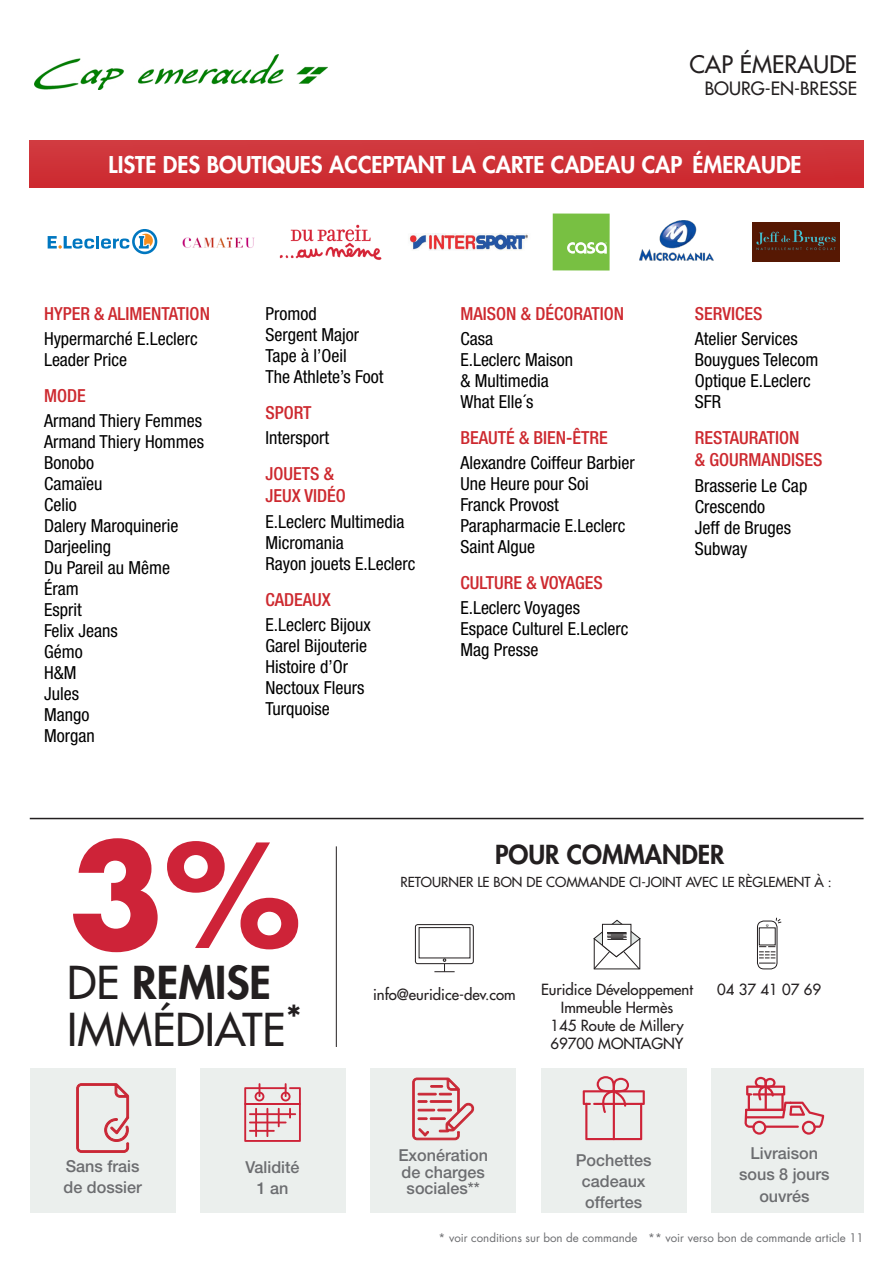
<style>
.page{position:relative;width:893px;height:1263px;background:#fff}
.page>*{position:absolute;margin:0;border:0;box-sizing:border-box;transform-origin:0 0}
.t1{font:700 139.95px "Futura Std";color:#ce2338}
.t2{font:500 44.1px/46.5px "Futura Std";color:#231f20}
.t3{font:800 25.5px "Futura Std";color:#231f20}
.Rubriques_14pt{font:500 23.55px "Futura Std";color:#231f20}
.t4{font:800 22.5px "Futura Std";color:#fff}
.Boutiques_13pt{font:condensed 18px "Helvetica Neue LT Std";color:#000}
.Rubriques_14pt-2{font:500 condensed 18px/22.5px "Helvetica Neue LT Std";color:#cd292f}
.Rubriques_14pt-3{font:500 17.85px "Futura Std";color:#231f20}
.t5{font:500 16.5px/21px "Helvetica Neue LT Std";color:#6c6d70;text-align:center}
.t6{font:500 15px/18px "Futura Std";color:#231f20;text-align:center}
.t7{font:500 13.5px "Futura Std";color:#231f20}
.t8{font:11.55px "Futura Std";color:#6c6d70}
.s1{font-weight:800}
</style>
<div class="page">
<div style="left:30px;top:1068px;width:145px;height:144px;background:#ebefed"></div>
<div style="left:200px;top:1068px;width:145px;height:144px;background:#ebefed"></div>
<div style="left:370px;top:1068px;width:146px;height:144px;background:#ebefed"></div>
<div style="left:541px;top:1068px;width:146px;height:144px;background:#ebefed"></div>
<div style="left:711px;top:1068px;width:153px;height:144px;background:#ebefed"></div>
<svg style="left:244px;top:1083px;width:57px;height:59px"></svg>
<hr style="left:249px;top:1113px;width:47px;height:2px;background:#ce2338">
<hr style="left:249px;top:1121px;width:38px;height:2px;background:#ce2338">
<hr style="left:249px;top:1130px;width:26px;height:2px;background:#ce2338">
<svg style="left:583px;top:1076px;width:62px;height:64px"></svg>
<hr style="left:613px;top:1090px;width:2px;height:50px;background:#ce2338">
<svg style="left:744px;top:1077px;width:80px;height:58px"></svg>
<svg style="left:412px;top:1077px;width:63px;height:63px"></svg>
<svg style="left:76px;top:1083px;width:54px;height:70px"></svg>
<hr style="left:336px;top:846px;width:1px;height:201px;background:#231f20">
<hr style="left:30px;top:818px;width:834px;height:1px;background:#231f20">
<div style="left:757px;top:921px;width:20px;height:48px;border:1px solid #231f20;border-radius:6px"></div>
<div style="left:759px;top:927px;width:17px;height:18px;border:1px solid #231f20"></div>
<svg style="left:776px;top:918px;width:6px;height:6px"></svg>
<svg style="left:759px;top:946px;width:16px;height:18px"></svg>
<svg style="left:593px;top:919px;width:48px;height:51px"></svg>
<div style="left:415px;top:924px;width:59px;height:40px;border:1px solid #231f20;border-radius:2px"></div>
<div style="left:419px;top:927px;width:51px;height:31px;border:1px solid #231f20"></div>
<svg style="left:434px;top:958px;width:21px;height:14px"></svg>
<div style="left:29px;top:140px;width:835px;height:48px;background:#ce3137"></div>
<svg style="left:48px;top:229px;width:109px;height:25px"></svg>
<svg style="left:553px;top:213px;width:57px;height:57px;background:#84c553"></svg>
<img style="left:752px;top:222px;width:87px;height:40px">
<img style="left:279px;top:224px;width:103px;height:36px">
<img style="left:639px;top:220px;width:74px;height:41px">
<img style="left:409px;top:234px;width:119px;height:16px">
<img style="left:182px;top:237px;width:73px;height:11px">
<img style="left:34px;top:54px;width:293px;height:36px">
<p class="Rubriques_14pt" style="left:689px;top:50px;width:169px">CAP ÉMERAUDE</p>
<p class="Rubriques_14pt-3" style="left:705px;top:77px;width:154px">BOURG-EN-BRESSE</p>
<p class="t4" style="left:109px;top:150px;width:694px">LISTE DES BOUTIQUES ACCEPTANT LA CARTE CADEAU CAP ÉMERAUDE</p>
<p class="Rubriques_14pt-2" style="left:44px;top:302px;width:167px">HYPER &amp; ALIMENTATION</p>
<p class="Boutiques_13pt" style="left:44px;top:328px;width:155px">Hypermarché E.Leclerc</p>
<p class="Boutiques_13pt" style="left:44px;top:349px;width:85px">Leader Price</p>
<p class="Rubriques_14pt-2" style="left:44px;top:384px;width:43px">MODE</p>
<p class="Boutiques_13pt" style="left:44px;top:410px;width:160px">Armand Thiery Femmes</p>
<p class="Boutiques_13pt" style="left:44px;top:431px;width:162px">Armand Thiery Hommes</p>
<p class="Boutiques_13pt" style="left:44px;top:452px;width:51px">Bonobo</p>
<p class="Boutiques_13pt" style="left:44px;top:473px;width:60px">Camaïeu</p>
<p class="Boutiques_13pt" style="left:44px;top:494px;width:34px">Celio</p>
<p class="Boutiques_13pt" style="left:44px;top:515px;width:136px">Dalery Maroquinerie</p>
<p class="Boutiques_13pt" style="left:44px;top:536px;width:68px">Darjeeling</p>
<p class="Boutiques_13pt" style="left:44px;top:557px;width:128px">Du Pareil au Même</p>
<p class="Boutiques_13pt" style="left:44px;top:578px;width:36px">Éram</p>
<p class="Boutiques_13pt" style="left:44px;top:599px;width:39px">Esprit</p>
<p class="Boutiques_13pt" style="left:44px;top:620px;width:75px">Felix Jeans</p>
<p class="Boutiques_13pt" style="left:44px;top:641px;width:40px">Gémo</p>
<p class="Boutiques_13pt" style="left:44px;top:662px;width:34px">H&amp;M</p>
<p class="Boutiques_13pt" style="left:44px;top:683px;width:36px">Jules</p>
<p class="Boutiques_13pt" style="left:44px;top:704px;width:47px">Mango</p>
<p class="Boutiques_13pt" style="left:44px;top:725px;width:52px">Morgan</p>
<p class="Boutiques_13pt" style="left:265px;top:303px;width:53px">Promod</p>
<p class="Boutiques_13pt" style="left:265px;top:324px;width:95px">Sergent Major</p>
<p class="Boutiques_13pt" style="left:265px;top:345px;width:83px">Tape à l’Oeil</p>
<p class="Boutiques_13pt" style="left:265px;top:366px;width:119px">The Athlete’s Foot</p>
<p class="Rubriques_14pt-2" style="left:265px;top:401px;width:48px">SPORT</p>
<p class="Boutiques_13pt" style="left:265px;top:427px;width:65px">Intersport</p>
<p class="Rubriques_14pt-2" style="left:265px;top:462px;width:82px">JOUETS &amp;<br>JEUX VIDÉO</p>
<p class="Boutiques_13pt" style="left:265px;top:511px;width:140px">E.Leclerc Multimedia</p>
<p class="Boutiques_13pt" style="left:265px;top:532px;width:80px">Micromania</p>
<p class="Boutiques_13pt" style="left:265px;top:553px;width:152px">Rayon jouets E.Leclerc</p>
<p class="Rubriques_14pt-2" style="left:265px;top:588px;width:67px">CADEAUX</p>
<p class="Boutiques_13pt" style="left:265px;top:614px;width:107px">E.Leclerc Bijoux</p>
<p class="Boutiques_13pt" style="left:265px;top:635px;width:103px">Garel Bijouterie</p>
<p class="Boutiques_13pt" style="left:265px;top:656px;width:84px">Histoire d’Or</p>
<p class="Boutiques_13pt" style="left:265px;top:677px;width:100px">Nectoux Fleurs</p>
<p class="Boutiques_13pt" style="left:265px;top:698px;width:66px">Turquoise</p>
<p class="Rubriques_14pt-2" style="left:460px;top:302px;width:165px">MAISON &amp; DÉCORATION</p>
<p class="Boutiques_13pt" style="left:460px;top:328px;width:34px">Casa</p>
<p class="Boutiques_13pt" style="left:460px;top:349px;width:114px">E.Leclerc Maison</p>
<p class="Boutiques_13pt" style="left:460px;top:370px;width:90px">&amp; Multimedia</p>
<p class="Boutiques_13pt" style="left:460px;top:391px;width:75px">What Elle´s</p>
<p class="Rubriques_14pt-2" style="left:460px;top:426px;width:149px">BEAUTÉ &amp; BIEN-ÊTRE</p>
<p class="Boutiques_13pt" style="left:460px;top:452px;width:176px">Alexandre Coiffeur Barbier</p>
<p class="Boutiques_13pt" style="left:460px;top:473px;width:130px">Une Heure pour Soi</p>
<p class="Boutiques_13pt" style="left:460px;top:494px;width:100px">Franck Provost</p>
<p class="Boutiques_13pt" style="left:460px;top:515px;width:167px">Parapharmacie E.Leclerc</p>
<p class="Boutiques_13pt" style="left:460px;top:536px;width:76px">Saint Algue</p>
<p class="Rubriques_14pt-2" style="left:460px;top:571px;width:144px">CULTURE &amp; VOYAGES</p>
<p class="Boutiques_13pt" style="left:460px;top:597px;width:121px">E.Leclerc Voyages</p>
<p class="Boutiques_13pt" style="left:460px;top:618px;width:170px">Espace Culturel E.Leclerc</p>
<p class="Boutiques_13pt" style="left:460px;top:639px;width:80px">Mag Presse</p>
<p class="Rubriques_14pt-2" style="left:695px;top:302px;width:69px">SERVICES</p>
<p class="Boutiques_13pt" style="left:695px;top:328px;width:105px">Atelier Services</p>
<p class="Boutiques_13pt" style="left:695px;top:349px;width:125px">Bouygues Telecom</p>
<p class="Boutiques_13pt" style="left:695px;top:370px;width:118px">Optique E.Leclerc</p>
<p class="Boutiques_13pt" style="left:695px;top:391px;width:28px">SFR</p>
<p class="Rubriques_14pt-2" style="left:695px;top:426px;width:129px">RESTAURATION<br>&amp; GOURMANDISES</p>
<p class="Boutiques_13pt" style="left:695px;top:475px;width:114px">Brasserie Le Cap</p>
<p class="Boutiques_13pt" style="left:695px;top:496px;width:72px">Crescendo</p>
<p class="Boutiques_13pt" style="left:695px;top:517px;width:98px">Jeff de Bruges</p>
<p class="Boutiques_13pt" style="left:695px;top:538px;width:54px">Subway</p>
<h1 class="t1" style="left:68px;top:802px;width:234px">3%</h1>
<h3 class="t3" style="left:495px;top:838px;width:231px">POUR COMMANDER</h3>
<p class="t7" style="left:400px;top:873px;width:433px">RETOURNER LE BON DE COMMANDE CI-JOINT AVEC LE RÈGLEMENT À :</p>
<h2 class="t2" style="left:67px;top:960px;width:237px">DE <span class="s1">REMISE<br></span>IMMÉDIATE<sup>*</sup></h2>
<p class="t6" style="left:373px;top:985px;width:144px">info@euridice-dev.com</p>
<p class="t6" style="left:541px;top:981px;width:153px">Euridice Développement</p>
<p class="t6" style="left:717px;top:981px;width:106px">04 37 41 07 69</p>
<p class="t6" style="left:550px;top:999px;width:135px">Immeuble Hermès<br>145 Route de Millery<br>69700 MONTAGNY</p>
<p class="t5" style="left:64px;top:1155px;width:80px;text-align:left">Sans frais de dossier</p>
<p class="t5" style="left:576px;top:1149px;width:77px">Pochettes cadeaux offertes</p>
<p class="t5" style="left:739px;top:1143px;width:92px">Livraison sous 8 jours ouvrés</p>
<p class="t5" style="left:398px;top:1147px;width:91px;line-height:16.5px">Exonération de charges sociales**</p>
<p class="t5" style="left:246px;top:1157px;width:55px">Validité<br>1 an</p>
<p class="t8" style="left:439px;top:1230px;width:426px">* voir conditions sur bon de commande ** voir verso bon de commande article 11</p>
</div>
